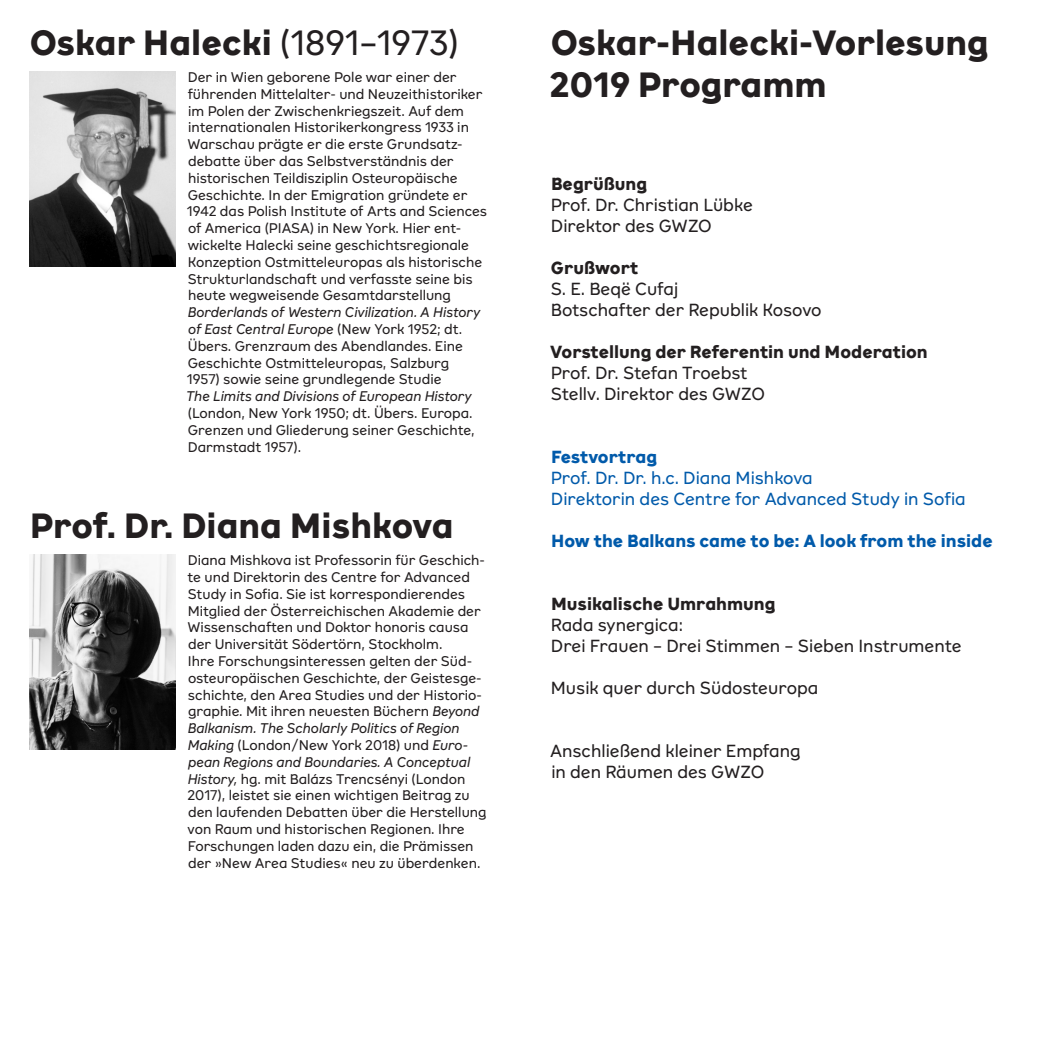
<style>
.page{position:relative;width:1042px;height:1042px;background:#fff}
.page>*{position:absolute;margin:0;border:0;box-sizing:border-box;transform-origin:0 0}
.Leipzigzwo_20pt_Tite{font:700 35px/42px "Leipzigzwo";color:#231f20}
.Leipzigzwo_10pt_Flie{font:17.5px/21px "Leipzigzwo";color:#231f20}
.Leipzigzwo_10pt_Flie-2{font:700 17.5px "Leipzigzwo";color:#231f20}
.Leipzigzwo_10pt_Flie-3{font:17.5px "Leipzigzwo";color:#015aaa}
.Leipzigzwo_10pt_Flie-4{font:700 17.5px "Leipzigzwo";color:#015aaa}
.Leipzigzwo_8pt_Fließ{font:14px/16.8px "Leipzigzwo";color:#231f20}
.s1{font-weight:400}
.s2{font-style:italic}
</style>
<div class="page">
<img style="left:30px;top:72px;width:145px;height:195px">
<img style="left:30px;top:555px;width:145px;height:195px">
<p class="Leipzigzwo_20pt_Tite" style="left:30px;top:20px;width:431px">Oskar Halecki <span class="s1">(1891–1973)</span></p>
<p class="Leipzigzwo_8pt_Fließ" style="left:186px;top:68px;width:302px">Der in Wien geborene Pole war einer der führenden Mittelalter- und Neuzeithistoriker im Polen der Zwischenkriegszeit. Auf dem internationalen Historikerkongress 1933 in Warschau prägte er die erste Grundsatz&shy;debatte über das Selbstverständnis der historischen Teildisziplin Osteuropäische Geschichte. In der Emigration gründete er 1942 das Polish Institute of Arts and Sciences of America (PIASA) in New York. Hier ent&shy;wickelte Halecki seine geschichtsregionale Konzeption Ostmitteleuropas als historische Strukturlandschaft und verfasste seine bis heute wegweisende Gesamtdarstellung <span class="s2">Borderlands of Western Civilization. A History of East Central Europe</span> (New York 1952; dt.<br>Übers. Grenzraum des Abendlandes. Eine Geschichte Ostmitteleuropas, Salzburg<br>1957) sowie seine grundlegende Studie<br><span class="s2">The Limits and Divisions of European History </span>(London, New York 1950; dt. Übers. Europa.<br>Grenzen und Gliederung seiner Geschichte, Darmstadt 1957).</p>
<p class="Leipzigzwo_20pt_Tite" style="left:30px;top:503px;width:425px">Prof. Dr. Diana Mishkova</p>
<p class="Leipzigzwo_8pt_Fließ" style="left:187px;top:551px;width:301px">Diana Mishkova ist Professorin für Geschich&shy;te und Direktorin des Centre for Advanced Study in Sofia. Sie ist korrespondierendes Mitglied der Österreichischen Akademie der Wissenschaften und Doktor honoris causa der Universität Södertörn, Stockholm.<br>Ihre Forschungsinteressen gelten der Süd&shy;osteuropäischen Geschichte, der Geistesge&shy;schichte, den Area Studies und der Historio&shy;graphie. Mit ihren neuesten Büchern <span class="s2">Beyond Balkanism. The Scholarly Politics of Region Making</span> (London/New York 2018) und <span class="s2">Euro&shy;pean Regions and Boundaries. A Conceptual History,</span> hg. mit Balázs Trencsényi (London 2017), leistet sie einen wichtigen Beitrag zu den laufenden Debatten über die Herstellung von Raum und historischen Regionen. Ihre Forschungen laden dazu ein, die Prämissen der »New Area Studies« neu zu überdenken.</p>
<p class="Leipzigzwo_20pt_Tite" style="left:550px;top:20px;width:441px">Oskar-Halecki-Vorlesung<br>2019 Programm</p>
<p class="Leipzigzwo_10pt_Flie-2" style="left:551px;top:171px;width:98px">Begrüßung</p>
<p class="Leipzigzwo_10pt_Flie" style="left:551px;top:193px;width:203px">Prof. Dr. Christian Lübke</p>
<p class="Leipzigzwo_10pt_Flie" style="left:551px;top:214px;width:162px">Direktor des GWZO</p>
<p class="Leipzigzwo_10pt_Flie-2" style="left:551px;top:255px;width:89px">Grußwort</p>
<p class="Leipzigzwo_10pt_Flie" style="left:551px;top:277px;width:129px">S. E. Beqë Cufaj</p>
<p class="Leipzigzwo_10pt_Flie" style="left:551px;top:298px;width:272px">Botschafter der Republik Kosovo</p>
<p class="Leipzigzwo_10pt_Flie-2" style="left:550px;top:339px;width:379px">Vorstellung der Referentin und Moderation</p>
<p class="Leipzigzwo_10pt_Flie" style="left:551px;top:361px;width:198px">Prof. Dr. Stefan Troebst</p>
<p class="Leipzigzwo_10pt_Flie" style="left:551px;top:382px;width:216px">Stellv. Direktor des GWZO</p>
<p class="Leipzigzwo_10pt_Flie-4" style="left:551px;top:444px;width:107px">Festvortrag</p>
<p class="Leipzigzwo_10pt_Flie-3" style="left:551px;top:465px;width:263px">Prof. Dr. Dr. h.c. Diana Mishkova</p>
<p class="Leipzigzwo_10pt_Flie-3" style="left:551px;top:486px;width:416px">Direktorin des Centre for Advanced Study in Sofia</p>
<p class="Leipzigzwo_10pt_Flie-4" style="left:551px;top:528px;width:443px">How the Balkans came to be: A look from the inside</p>
<p class="Leipzigzwo_10pt_Flie-2" style="left:551px;top:591px;width:226px">Musikalische Umrahmung</p>
<p class="Leipzigzwo_10pt_Flie" style="left:551px;top:613px;width:412px">Rada synergica:<br>Drei Frauen – Drei Stimmen – Sieben Instrumente</p>
<p class="Leipzigzwo_10pt_Flie" style="left:551px;top:676px;width:269px">Musik quer durch Südosteuropa</p>
<p class="Leipzigzwo_10pt_Flie" style="left:550px;top:739px;width:252px">Anschließend kleiner Empfang</p>
<p class="Leipzigzwo_10pt_Flie" style="left:551px;top:760px;width:214px">in den Räumen des GWZO</p>
</div>
